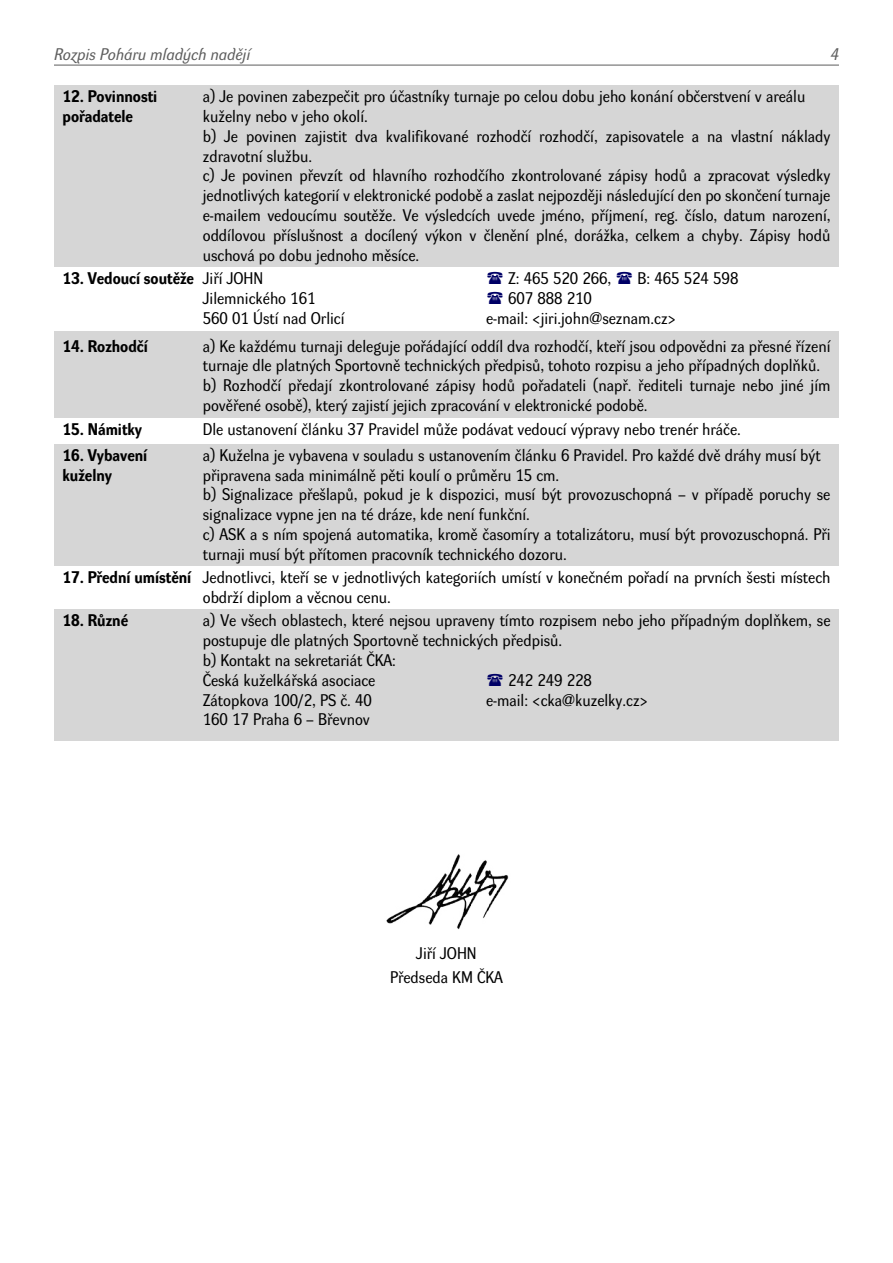
<style>
.page{position:relative;width:893px;height:1263px;background:#fff}
.page>*{position:absolute;margin:0;border:0;box-sizing:border-box;transform-origin:0 0}
.t1{font:16.5px/19.8px "Dynamo RCE";color:#000}
.t2{font:800 16.5px "Dynamo RCE";color:#000}
.t3{font:italic 16.5px "Dynamo RCE";color:#5d5d5d}
.s1{font-weight:400}
.s2{font-weight:800}
</style>
<div class="page">
<div style="left:54px;top:85px;width:785px;height:181px;background:#d6d6d6"></div>
<div style="left:54px;top:332px;width:785px;height:86px;background:#d6d6d6"></div>
<div style="left:54px;top:444px;width:785px;height:122px;background:#d6d6d6"></div>
<div style="left:54px;top:609px;width:785px;height:132px;background:#d6d6d6"></div>
<hr style="left:54px;top:65px;width:785px;height:1px;background:#5d5d5d">
<img style="left:386px;top:854px;width:123px;height:76px">
<p class="t3" style="left:54px;top:45px;width:198px">Rozpis Poháru mladých nadějí</p>
<p class="t3" style="left:831px;top:45px;width:10px">4</p>
<p class="t2" style="left:63px;top:87px;width:96px">12. Povinnosti</p>
<p class="t1" style="left:203px;top:87px;width:604px">a) Je povinen zabezpečit pro účastníky turnaje po celou dobu jeho konání občerstvení v areálu</p>
<p class="t2" style="left:63px;top:107px;width:72px">pořadatele</p>
<p class="t1" style="left:203px;top:106px;width:167px">kuželny nebo v jeho okolí.</p>
<p class="t1" style="left:203px;top:126px;width:629px">b) Je povinen zajistit dva kvalifikované rozhodčí rozhodčí, zapisovatele a na vlastní náklady zdravotní službu.</p>
<p class="t1" style="left:203px;top:166px;width:629px;text-align:justify">c) Je povinen převzít od hlavního rozhodčího zkontrolované zápisy hodů a zpracovat výsledky jednotlivých kategorií v elektronické podobě a zaslat nejpozději následující den po skončení turnaje e-mailem vedoucímu soutěže. Ve výsledcích uvede jméno, příjmení, reg. číslo, datum narození, oddílovou příslušnost a docílený výkon v členění plné, dorážka, celkem a chyby. Zápisy hodů uschová po dobu jednoho měsíce.</p>
<p class="t2" style="left:63px;top:269px;width:202px">13. Vedoucí soutěže <span class="s1">Jiří JOHN</span></p>
<p class="t1" style="left:508px;top:269px;width:105px">Z: 465 520 266,</p>
<p class="t1" style="left:637px;top:269px;width:102px">B: 465 524 598</p>
<p class="t1" style="left:203px;top:289px;width:114px">Jilemnického 161</p>
<p class="t1" style="left:508px;top:289px;width:85px">607 888 210</p>
<p class="t1" style="left:203px;top:308px;width:143px">560 01 Ústí nad Orlicí</p>
<p class="t1" style="left:486px;top:308px;width:191px">e-mail: &lt;jiri.john@seznam.cz&gt;</p>
<p class="t2" style="left:63px;top:336px;width:87px">14. Rozhodčí</p>
<p class="t1" style="left:203px;top:336px;width:629px">a) Ke každému turnaji deleguje pořádající oddíl dva rozhodčí, kteří jsou odpovědni za přesné řízení turnaje dle platných Sportovně technických předpisů, tohoto rozpisu a jeho případných doplňků.</p>
<p class="t1" style="left:203px;top:376px;width:629px">b) Rozhodčí předají zkontrolované zápisy hodů pořadateli (např. řediteli turnaje nebo jiné jím pověřené osobě), který zajistí jejich zpracování v elektronické podobě.</p>
<p class="t2" style="left:63px;top:420px;width:81px">15. Námitky</p>
<p class="t1" style="left:203px;top:420px;width:540px">Dle ustanovení článku 37 Pravidel může podávat vedoucí výpravy nebo trenér hráče.</p>
<p class="t2" style="left:63px;top:446px;width:86px">16. Vybavení</p>
<p class="t1" style="left:203px;top:445px;width:619px">a) Kuželna je vybavena v souladu s ustanovením článku 6 Pravidel. Pro každé dvě dráhy musí být</p>
<p class="t2" style="left:63px;top:465px;width:51px">kuželny</p>
<p class="t1" style="left:203px;top:465px;width:358px">připravena sada minimálně pěti koulí o průměru 15 cm.</p>
<p class="t1" style="left:203px;top:485px;width:629px">b) Signalizace přešlapů, pokud je k dispozici, musí být provozuschopná – v případě poruchy se signalizace vypne jen na té dráze, kde není funkční.</p>
<p class="t1" style="left:203px;top:524px;width:629px">c) ASK a s ním spojená automatika, kromě časomíry a totalizátoru, musí být provozuschopná. Při turnaji musí být přítomen pracovník technického dozoru.</p>
<p class="t1" style="left:203px;top:567px;width:629px;text-indent:-140px"><span class="s2">17. Přední umístění</span> Jednotlivci, kteří se v jednotlivých kategoriích umístí v konečném pořadí na prvních šesti místech obdrží diplom a věcnou cenu.</p>
<p class="t2" style="left:63px;top:611px;width:67px">18. Různé</p>
<p class="t1" style="left:203px;top:611px;width:629px">a) Ve všech oblastech, které nejsou upraveny tímto rozpisem nebo jeho případným doplňkem, se postupuje dle platných Sportovně technických předpisů.</p>
<p class="t1" style="left:203px;top:650px;width:195px">b) Kontakt na sekretariát ČKA:</p>
<p class="t1" style="left:203px;top:670px;width:174px">Česká kuželkářská asociace</p>
<p class="t1" style="left:508px;top:670px;width:85px">242 249 228</p>
<p class="t1" style="left:203px;top:690px;width:171px">Zátopkova 100/2, PS č. 40</p>
<p class="t1" style="left:486px;top:690px;width:163px">e-mail: &lt;cka@kuzelky.cz&gt;</p>
<p class="t1" style="left:203px;top:710px;width:168px">160 17 Praha 6 – Břevnov</p>
<p class="t1" style="left:416px;top:943px;width:62px">Jiří JOHN</p>
<p class="t1" style="left:390px;top:967px;width:114px">Předseda KM ČKA</p>
</div>
